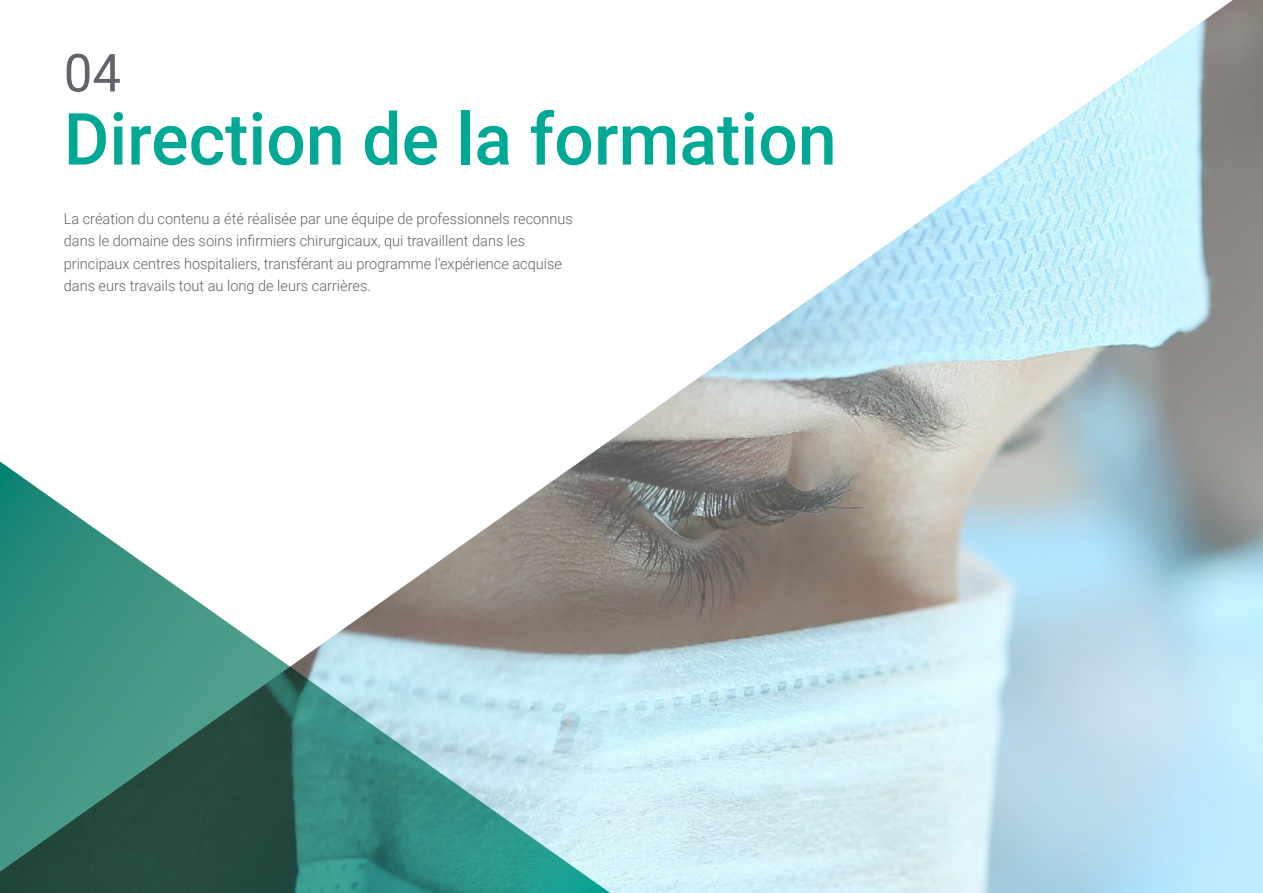
<style>
.page{position:relative;width:1263px;height:893px;background:#fff}
.page>*{position:absolute;margin:0;border:0;box-sizing:border-box;transform-origin:0 0}
.t1{font:500 72px "Roboto";color:#00a996}
.t2{font:52.5px "Roboto";color:#61646a}
.t3{font:300 15px/22.5px "Roboto";color:#61646a}
</style>
<div class="page">
<img style="left:602px;top:0;width:661px;height:893px">
<svg style="left:0;top:446px;width:640px;height:447px"></svg>
<h2 class="t2" style="left:64px;top:36px;width:59px">04</h2>
<h1 class="t1" style="left:64px;top:89px;width:774px">Direction de la formation</h1>
<p class="t3" style="left:64px;top:207px;width:510px">La création du contenu a été réalisée par une équipe de professionnels reconnus dans le domaine des soins infirmiers chirurgicaux, qui travaillent dans les principaux centres hospitaliers, transférant au programme l'expérience acquise dans eurs travails tout au long de leurs carrières.</p>
</div>
